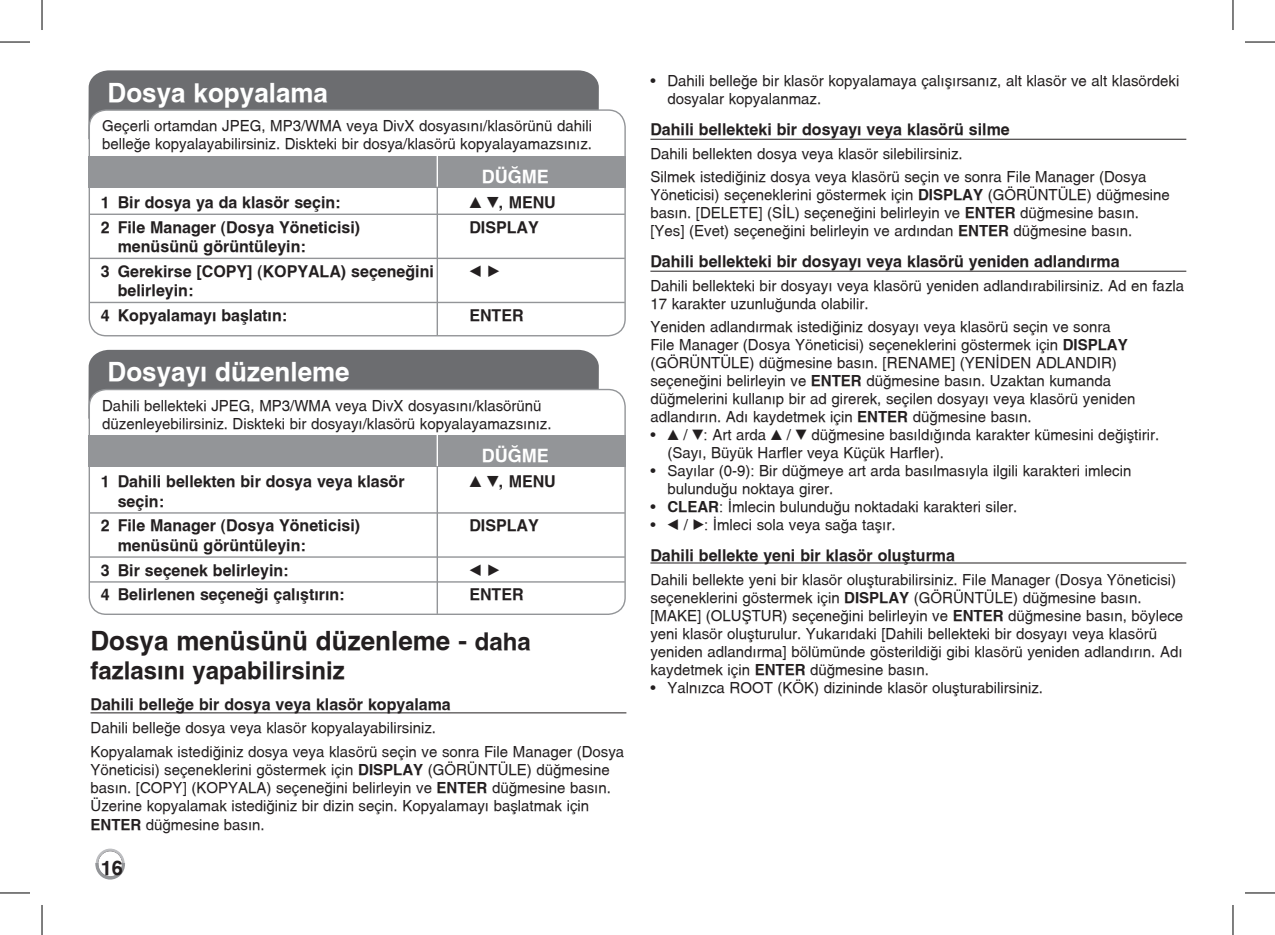
<style>
.page{position:relative;width:1275px;height:935px;background:#fff}
.page>*{position:absolute;margin:0;border:0;box-sizing:border-box;transform-origin:0 0}
.t1{font:700 26px "KT Turkish Helvetica";color:#fff}
.t2{font:700 26px "KT Turkish Helvetica";color:#231f20}
.t3{font:700 24px "KT Turkish Helvetica";color:#231f20}
.t4{font:700 20px "KT Turkish Helvetica";color:#231f20}
.t5{font:700 18px "KT Turkish Helvetica";color:#fff}
.t6{font:700 16px/24.8px "KT Turkish Helvetica";color:#231f20}
.t7{font:16px "Sony PS Common";color:#231f20}
.t8{font:15px/18px "KT Turkish Helvetica";color:#231f20}
.s1{font-family:"Sony PS Common";font-weight:400}
.s2{font-size:24px}
.s3{font-weight:700}
.s4{font-family:"Sony PS Common"}
</style>
<div class="page">
<svg style="left:95px;top:848px;width:30px;height:32px"></svg>
<hr style="left:90px;top:712px;width:536px;height:1px;background:#231f20">
<hr style="left:650px;top:139px;width:536px;height:1px;background:#231f20">
<hr style="left:650px;top:271px;width:536px;height:1px;background:#231f20">
<hr style="left:650px;top:562px;width:536px;height:1px;background:#231f20">
<div style="left:88px;top:350px;width:511px;height:68px;background:#6c6d70"></div>
<div style="left:89px;top:389px;width:536px;height:225px;background:#fff;border-radius:17px"></div>
<div style="left:89px;top:389px;width:537px;height:226px;border:1px solid #939598;border-radius:17px"></div>
<hr style="left:89px;top:512px;width:536px;height:1px;background:#939598">
<hr style="left:89px;top:556px;width:536px;height:1px;background:#939598">
<hr style="left:89px;top:581px;width:536px;height:1px;background:#939598">
<div style="left:89px;top:435px;width:537px;height:32px;background:#939598"></div>
<hr style="left:436px;top:434px;width:2px;height:32px;background:#fff">
<hr style="left:436px;top:466px;width:2px;height:147px;background:#939598">
<div style="left:88px;top:70px;width:511px;height:69px;background:#6c6d70"></div>
<div style="left:89px;top:110px;width:536px;height:226px;background:#fff;border-radius:17px"></div>
<div style="left:89px;top:109px;width:537px;height:227px;border:1px solid #939598;border-radius:17px"></div>
<hr style="left:89px;top:213px;width:536px;height:2px;background:#939598">
<hr style="left:89px;top:258px;width:536px;height:1px;background:#939598">
<hr style="left:89px;top:302px;width:536px;height:1px;background:#939598">
<div style="left:89px;top:156px;width:537px;height:31px;background:#939598"></div>
<hr style="left:436px;top:155px;width:2px;height:32px;background:#fff">
<hr style="left:436px;top:187px;width:2px;height:148px;background:#939598">
<hr style="left:0;top:42px;width:30px;height:1px;background:#000">
<hr style="left:1245px;top:42px;width:30px;height:1px;background:#000">
<hr style="left:0;top:892px;width:30px;height:1px;background:#000">
<hr style="left:1245px;top:892px;width:30px;height:1px;background:#000">
<hr style="left:42px;top:0;width:1px;height:30px;background:#000">
<hr style="left:42px;top:904px;width:1px;height:30px;background:#000">
<hr style="left:1232px;top:0;width:1px;height:30px;background:#000">
<hr style="left:1232px;top:904px;width:1px;height:30px;background:#000">
<h1 class="t1" style="left:108px;top:77px;width:222px">Dosya kopyalama</h1>
<p class="t8" style="left:102px;top:117px;width:491px">Geçerli ortamdan JPEG, MP3/WMA veya DivX dosyasını/klasörünü dahili belle©e kopyalayabilirsiniz. Diskteki bir dosya/klasörü kopyalayamazsınız.</p>
<p class="t5" style="left:482px;top:165px;width:68px">DÜ˝ME</p>
<p class="t6" style="left:101px;top:190px;width:241px">1 Bir dosya ya da klasör seçin:</p>
<p class="t6" style="left:469px;top:190px;width:88px"><span class="s1">V V</span>, MENU</p>
<p class="t6" style="left:101px;top:215px;width:261px">2 File Manager (Dosya Yöneticisi)</p>
<p class="t6" style="left:469px;top:215px;width:71px">DISPLAY</p>
<p class="t6" style="left:101px;top:234px;width:335px;text-indent:17px">menüsünü görüntüleyin:<br>3 Gerekirse [COPY] (KOPYALA) seçene©ini</p>
<p class="t7" style="left:469px;top:262px;width:32px">B B</p>
<p class="t6" style="left:101px;top:278px;width:188px;text-indent:17px">belirleyin:<br>4 Kopyalamayı baßlatın:</p>
<h1 class="t1" style="left:108px;top:356px;width:244px">Dosyayı düzenleme</h1>
<p class="t6" style="left:469px;top:303px;width:56px">ENTER</p>
<p class="t8" style="left:102px;top:396px;width:451px">Dahili bellekteki JPEG, MP3/WMA veya DivX dosyasını/klasörünü düzenleyebilirsiniz. Diskteki bir dosyayı/klasörü kopyalayamazsınız.</p>
<p class="t5" style="left:482px;top:445px;width:68px">DÜ˝ME</p>
<p class="t6" style="left:101px;top:469px;width:305px">1 Dahili bellekten bir dosya veya klasör</p>
<p class="t6" style="left:469px;top:469px;width:88px"><span class="s1">V V</span>, MENU</p>
<p class="t6" style="left:101px;top:488px;width:261px;text-indent:17px">seçin:<br>2 File Manager (Dosya Yöneticisi)</p>
<p class="t6" style="left:469px;top:513px;width:71px">DISPLAY</p>
<p class="t6" style="left:101px;top:532px;width:207px;text-indent:17px">menüsünü görüntüleyin:<br>3 Bir seçenek belirleyin:</p>
<p class="t7" style="left:469px;top:560px;width:32px">B B</p>
<p class="t6" style="left:101px;top:582px;width:245px">4 Belirlenen seçene©i çalıßtırın:</p>
<p class="t6" style="left:469px;top:582px;width:56px">ENTER</p>
<h1 class="t2" style="left:90px;top:625px;width:442px">Dosya menüsünü düzenleme - <span class="s2">daha</span></h1>
<h2 class="t3" style="left:90px;top:656px;width:256px">fazlasını yapabilirsiniz</h2>
<p class="t6" style="left:90px;top:691px;width:362px">Dahili belle©e bir dosya veya klasör kopyalama</p>
<p class="t8" style="left:90px;top:716px;width:535px;line-height:23.6px">Dahili belle©e dosya veya klasör kopyalayabilirsiniz.<br>Kopyalamak istedi©iniz dosya veya klasörü seçin ve sonra File Manager (Dosya</p>
<p class="t8" style="left:90px;top:760px;width:522px">Yöneticisi) seçeneklerini göstermek için <span class="s3">DISPLAY</span> (GÖRÜNTÜLE) dü©mesine basın. [COPY] (KOPYALA) seçene©ini belirleyin ve <span class="s3">ENTER</span> dü©mesine basın.<br>Üzerine kopyalamak istedi©iniz bir dizin seçin. Kopyalamayı baßlatmak için <span class="s3">ENTER</span> dü©mesine basın.</p>
<h3 class="t4" style="left:101px;top:855px;width:24px">16</h3>
<p class="t8" style="left:667px;top:72px;width:513px;text-indent:-17px">• Dahili belle©e bir klasör kopyalamaya çalıßırsanız, alt klasör ve alt klasördeki dosyalar kopyalanmaz.</p>
<p class="t6" style="left:650px;top:117px;width:361px">Dahili bellekteki bir dosyayı veya klasörü silme</p>
<p class="t8" style="left:650px;top:141px;width:498px;line-height:23.6px">Dahili bellekten dosya veya klasör silebilirsiniz.<br>Silmek istedi©iniz dosya veya klasörü seçin ve sonra File Manager (Dosya</p>
<p class="t8" style="left:650px;top:186px;width:521px">Yöneticisi) seçeneklerini göstermek için <span class="s3">DISPLAY</span> (GÖRÜNTÜLE) dü©mesine basın. [DELETE] (S|L) seçene©ini belirleyin ve <span class="s3">ENTER</span> dü©mesine basın. [Yes] (Evet) seçene©ini belirleyin ve ardından <span class="s3">ENTER</span> dü©mesine basın.</p>
<p class="t6" style="left:650px;top:249px;width:471px">Dahili bellekteki bir dosyayı veya klasörü yeniden adlandırma</p>
<p class="t8" style="left:650px;top:276px;width:535px">Dahili bellekteki bir dosyayı veya klasörü yeniden adlandırabilirsiniz. Ad en fazla<br>17 karakter uzunlu©unda olabilir.</p>
<p class="t8" style="left:650px;top:318px;width:486px">Yeniden adlandırmak istedi©iniz dosyayı veya klasörü seçin ve sonra File Manager (Dosya Yöneticisi) seçeneklerini göstermek için <span class="s3">DISPLAY </span>(GÖRÜNTÜLE) dü©mesine basın. [RENAME] (YEN|DEN ADLANDIR) seçene©ini belirleyin ve <span class="s3">ENTER</span> dü©mesine basın. Uzaktan kumanda dü©melerini kullanıp bir ad girerek, seçilen dosyayı veya klasörü yeniden adlandırın. Adı kaydetmek için <span class="s3">ENTER</span> dü©mesine basın.</p>
<p class="t8" style="left:667px;top:426px;width:493px;text-indent:-17px">• <span class="s4">V</span> / <span class="s4">V</span>: Art arda <span class="s4">V</span> / <span class="s4">V</span> dü©mesine basıldı©ında karakter kümesini de©ißtirir. (Sayı, Büyük Harfler veya Küçük Harfler).</p>
<p class="t8" style="left:667px;top:462px;width:465px;text-indent:-17px">• Sayılar (0-9): Bir dü©meye art arda basılmasıyla ilgili karakteri imlecin bulundu©u noktaya girer.</p>
<p class="t8" style="left:650px;top:498px;width:368px">• <span class="s3">CLEAR</span>: |mlecin bulundu©u noktadaki karakteri siler.</p>
<p class="t8" style="left:650px;top:516px;width:247px">• <span class="s4">B</span> / <span class="s4">B</span>: |mleci sola veya sa©a taßır.</p>
<p class="t6" style="left:650px;top:543px;width:306px">Dahili bellekte yeni bir klasör olußturma</p>
<p class="t8" style="left:650px;top:570px;width:534px">Dahili bellekte yeni bir klasör olußturabilirsiniz. File Manager (Dosya Yöneticisi) seçeneklerini göstermek için <span class="s3">DISPLAY</span> (GÖRÜNTÜLE) dü©mesine basın. [MAKE] (OLUÍTUR) seçene©ini belirleyin ve <span class="s3">ENTER</span> dü©mesine basın, böylece yeni klasör olußturulur. Yukarıdaki [Dahili bellekteki bir dosyayı veya klasörü yeniden adlandırma] bölümünde gösterildi©i gibi klasörü yeniden adlandırın. Adı kaydetmek için <span class="s3">ENTER</span> dü©mesine basın.</p>
<p class="t8" style="left:650px;top:678px;width:394px">• Yalnızca ROOT (KÖK) dizininde klasör olußturabilirsiniz.</p>
</div>
